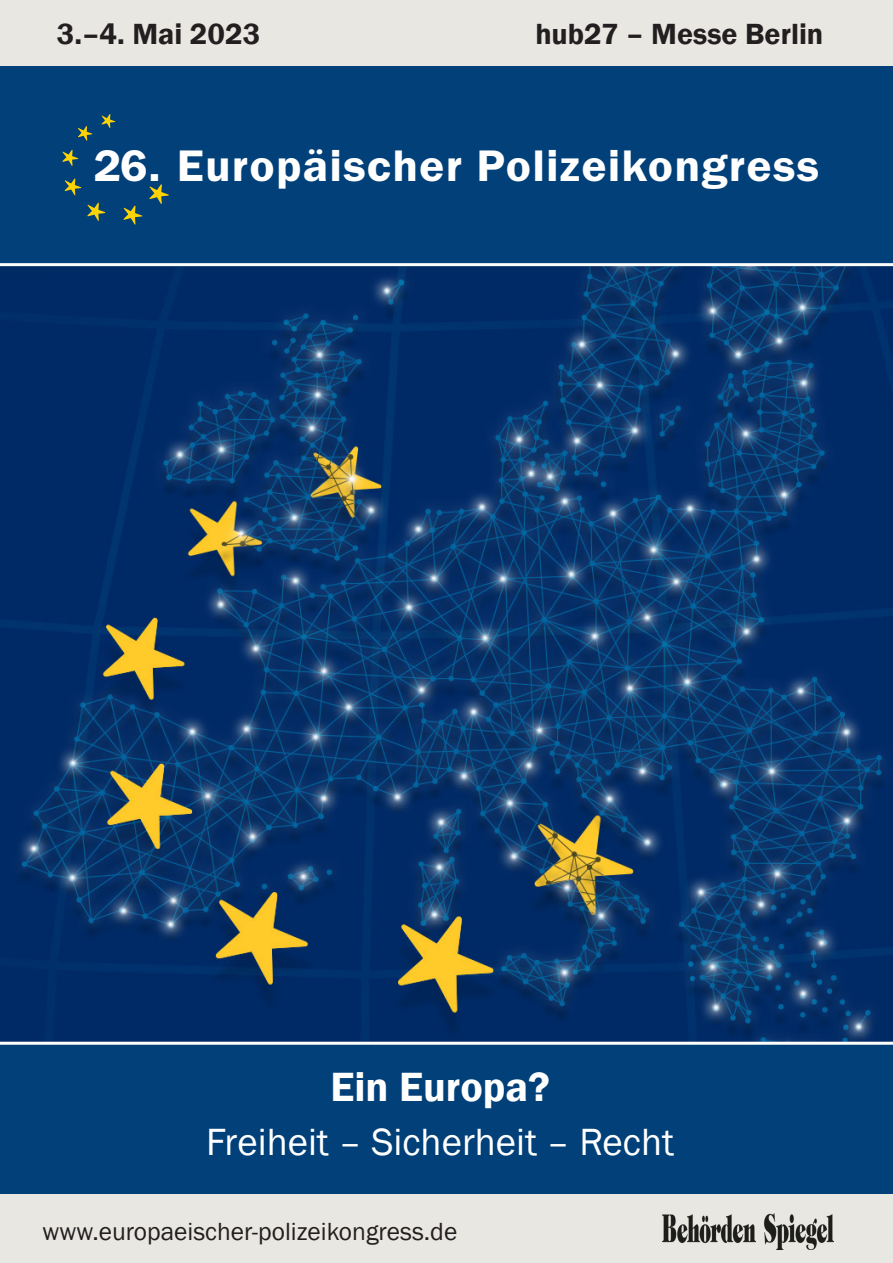
<style>
.page{position:relative;width:893px;height:1263px;background:#fff}
.page>*{position:absolute;margin:0;border:0;box-sizing:border-box;transform-origin:0 0}
.t1{font:600 45.75px "Franklin Gothic";letter-spacing:.025em;color:#fff}
.t2{font:600 42px "Franklin Gothic";color:#fff}
.t3{font:39px "Franklin Gothic";color:#fff}
.t4{font:600 30px "Franklin Gothic";color:#231f20}
.EPK_programm_Text{font:25.5px "Franklin Gothic";color:#231f20}
</style>
<div class="page">
<div style="left:0;top:0;width:893px;height:67px;background:#e9e7e1"></div>
<div style="left:0;top:67px;width:893px;height:1196px;background:#014078"></div>
<img style="left:0;top:266px;width:893px;height:776px">
<svg style="left:62px;top:114px;width:107px;height:111px"></svg>
<div style="left:0;top:1195px;width:893px;height:68px;background:#e9e7e1"></div>
<hr style="left:0;top:263px;width:893px;height:3px;background:#fff">
<hr style="left:0;top:1042px;width:893px;height:3px;background:#fff">
<img style="left:663px;top:1214px;width:170px;height:35px">
<p class="t4" style="left:57px;top:15px;width:205px">3.–4. Mai 2023</p>
<p class="t4" style="left:535px;top:15px;width:290px">hub27 – Messe Berlin</p>
<p class="t1" style="left:94px;top:137px;width:727px">26. Europäischer Polizeikongress</p>
<p class="t2" style="left:330px;top:1061px;width:221px">Ein Europa?</p>
<p class="t3" style="left:206px;top:1118px;width:470px">Freiheit – Sicherheit – Recht</p>
<p class="EPK_programm_Text" style="left:43px;top:1215px;width:416px">www.europaeischer-polizeikongress.de</p>
</div>
